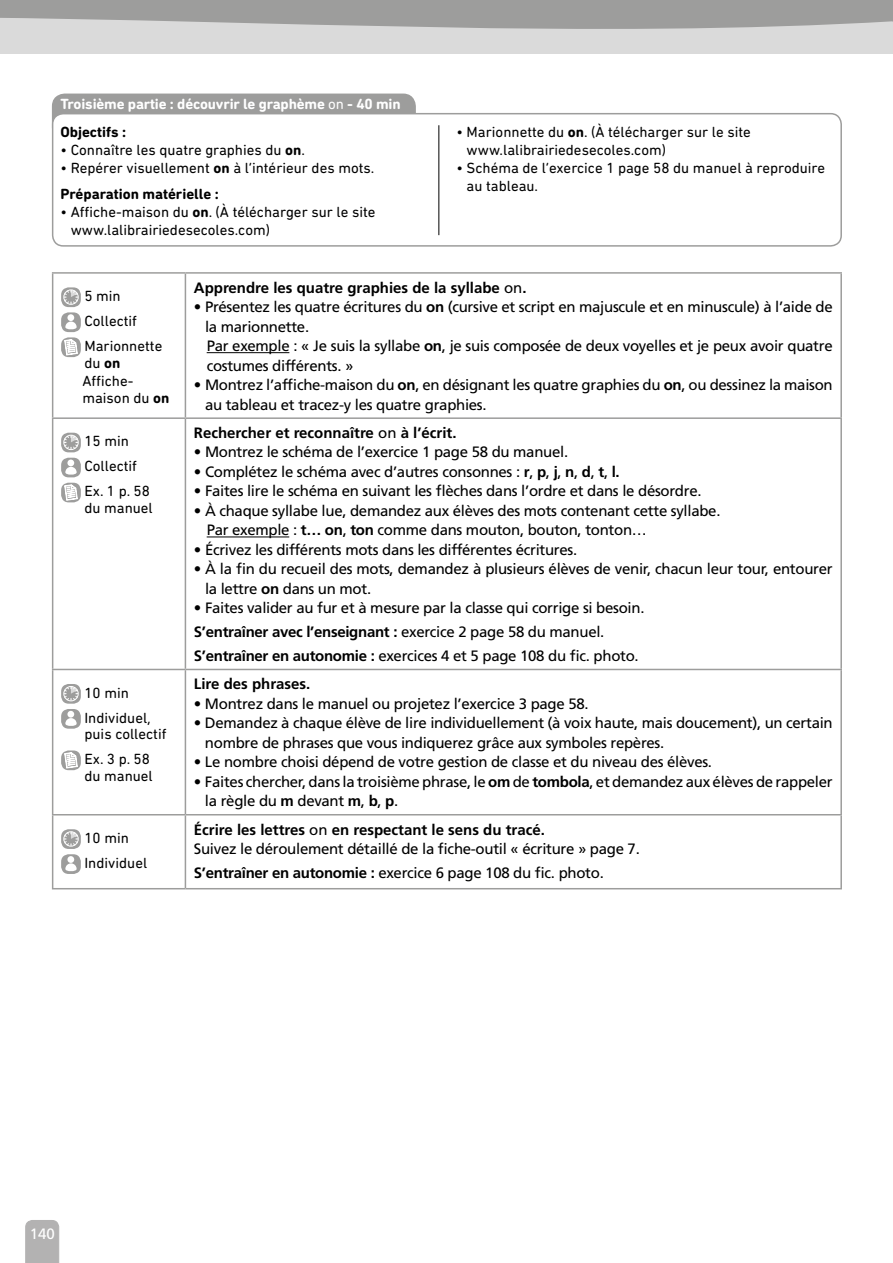
<style>
.page{position:relative;width:893px;height:1263px;background:#fff}
.page>*{position:absolute;margin:0;border:0;box-sizing:border-box;transform-origin:0 0}
.t1{font:15px/19.5px "Frutiger LT Std";letter-spacing:-.02em;color:#000}
.t2{font:15px/25px "DIN Next Rounded LT Pro";color:#000}
.t3{font:700 15px "Frutiger LT Std";color:#000}
.t4{font:700 15px "DIN Next Rounded LT Pro";letter-spacing:-.01em;color:#fff}
.t5{font:700 15px "DIN Next Rounded LT Pro";color:#000}
.t6{font:15px "Frutiger LT Std";color:#fff}
.s1{font-weight:400}
.s2{font-weight:700}
</style>
<div class="page">
<div style="left:0;top:6px;width:893px;height:48px;background:#dadada"></div>
<svg style="left:25px;top:1220px;width:34px;height:43px"></svg>
<svg style="left:0;top:13px;width:893px;height:16px"></svg>
<div style="left:0;top:0;width:893px;height:13px;background:#9d9d9c"></div>
<svg style="left:53px;top:274px;width:787px;height:614px"></svg>
<hr style="left:52px;top:272px;width:133px;height:2px;background:#9d9d9c">
<hr style="left:52px;top:274px;width:1px;height:143px;background:#9d9d9c">
<hr style="left:185px;top:272px;width:657px;height:2px;background:#9d9d9c">
<hr style="left:185px;top:274px;width:1px;height:143px;background:#9d9d9c">
<hr style="left:840px;top:274px;width:2px;height:143px;background:#9d9d9c">
<hr style="left:52px;top:417px;width:133px;height:2px;background:#9d9d9c">
<hr style="left:52px;top:419px;width:1px;height:250px;background:#9d9d9c">
<hr style="left:185px;top:417px;width:657px;height:2px;background:#9d9d9c">
<hr style="left:185px;top:419px;width:1px;height:250px;background:#9d9d9c">
<hr style="left:840px;top:419px;width:2px;height:250px;background:#9d9d9c">
<hr style="left:52px;top:669px;width:133px;height:1px;background:#9d9d9c">
<hr style="left:185px;top:669px;width:657px;height:1px;background:#9d9d9c">
<hr style="left:52px;top:670px;width:1px;height:144px;background:#9d9d9c">
<hr style="left:185px;top:670px;width:1px;height:144px;background:#9d9d9c">
<hr style="left:840px;top:670px;width:2px;height:144px;background:#9d9d9c">
<hr style="left:52px;top:814px;width:133px;height:1px;background:#9d9d9c">
<hr style="left:52px;top:815px;width:1px;height:73px;background:#9d9d9c">
<hr style="left:185px;top:814px;width:657px;height:1px;background:#9d9d9c">
<hr style="left:185px;top:815px;width:1px;height:73px;background:#9d9d9c">
<hr style="left:840px;top:815px;width:2px;height:73px;background:#9d9d9c">
<hr style="left:52px;top:888px;width:133px;height:1px;background:#9d9d9c">
<hr style="left:185px;top:888px;width:657px;height:1px;background:#9d9d9c">
<div style="left:61px;top:287px;width:20px;height:20px;background:#9d9d9c;border-radius:8px"></div>
<div style="left:63px;top:289px;width:16px;height:16px;border:1px solid #fff;border-radius:50%"></div>
<svg style="left:64px;top:290px;width:14px;height:14px"></svg>
<div style="left:61px;top:312px;width:20px;height:20px;background:#9d9d9c;border-radius:8px"></div>
<div style="left:67px;top:314px;width:7px;height:7px;background:#fff;border-radius:50%"></div>
<svg style="left:65px;top:321px;width:12px;height:9px"></svg>
<div style="left:61px;top:337px;width:20px;height:20px;background:#9d9d9c;border-radius:8px"></div>
<svg style="left:64px;top:339px;width:14px;height:17px"></svg>
<hr style="left:207px;top:352px;width:82px;height:1px;background:#000">
<div style="left:61px;top:433px;width:20px;height:19px;background:#9d9d9c;border-radius:8px"></div>
<div style="left:63px;top:435px;width:16px;height:15px;border:1px solid #fff;border-radius:50%"></div>
<svg style="left:64px;top:435px;width:14px;height:14px"></svg>
<div style="left:61px;top:458px;width:20px;height:19px;background:#9d9d9c;border-radius:8px"></div>
<div style="left:67px;top:459px;width:7px;height:7px;background:#fff;border-radius:50%"></div>
<svg style="left:65px;top:467px;width:12px;height:8px"></svg>
<div style="left:61px;top:483px;width:20px;height:19px;background:#9d9d9c;border-radius:8px"></div>
<svg style="left:64px;top:484px;width:14px;height:17px"></svg>
<hr style="left:207px;top:537px;width:82px;height:1px;background:#000">
<svg style="left:61px;top:684px;width:20px;height:20px"></svg>
<div style="left:63px;top:686px;width:16px;height:15px;border:1px solid #fff;border-radius:50%"></div>
<svg style="left:64px;top:686px;width:14px;height:15px"></svg>
<div style="left:61px;top:709px;width:20px;height:20px;background:#9d9d9c;border-radius:8px"></div>
<div style="left:67px;top:711px;width:7px;height:7px;background:#fff;border-radius:50%"></div>
<svg style="left:65px;top:718px;width:12px;height:8px"></svg>
<div style="left:61px;top:750px;width:20px;height:20px;background:#9d9d9c;border-radius:8px"></div>
<svg style="left:64px;top:752px;width:14px;height:17px"></svg>
<div style="left:61px;top:829px;width:20px;height:20px;background:#9d9d9c;border-radius:8px"></div>
<div style="left:63px;top:831px;width:16px;height:16px;border:1px solid #fff;border-radius:50%"></div>
<svg style="left:64px;top:832px;width:14px;height:14px"></svg>
<div style="left:61px;top:854px;width:20px;height:20px;background:#9d9d9c;border-radius:8px"></div>
<div style="left:67px;top:856px;width:7px;height:7px;background:#fff;border-radius:50%"></div>
<svg style="left:65px;top:863px;width:12px;height:9px"></svg>
<div style="left:52px;top:94px;width:364px;height:46px;background:#9d9d9c;border-radius:13px"></div>
<div style="left:53px;top:114px;width:788px;height:132px;background:#fff;border-radius:11px"></div>
<div style="left:52px;top:113px;width:790px;height:134px;border:2px solid #9d9d9c;border-radius:11px"></div>
<hr style="left:438px;top:125px;width:1px;height:110px;background:#000">
<p class="t4" style="left:60px;top:95px;width:342px">Troisième partie : découvrir le graphème <span class="s1">on</span> - 40 min</p>
<p class="t5" style="left:60px;top:123px;width:67px">Objectifs :</p>
<p class="t2" style="left:60px;top:137px;width:246px">• Connaître les quatre graphies du <span class="s2">on</span>.</p>
<p class="t2" style="left:60px;top:154px;width:316px;line-height:26.5px">• Repérer visuellement <span class="s2">on</span> à l’intérieur des mots.<br><span class="s2">Préparation matérielle :</span></p>
<p class="t2" style="left:71px;top:203px;width:306px;line-height:18px;text-indent:-10px">• Affiche-maison du <span class="s2">on</span>. (À télécharger sur le site www.lalibrairiedesecoles.com)</p>
<p class="t2" style="left:467px;top:122px;width:286px;line-height:18px;text-indent:-10px">• Marionnette du <span class="s2">on</span>. (À télécharger sur le site www.lalibrairiedesecoles.com)</p>
<p class="t2" style="left:467px;top:158px;width:360px;line-height:18px;text-indent:-10px">• Schéma de l’exercice 1 page 58 du manuel à reproduire au tableau.</p>
<p class="t2" style="left:84px;top:283px;width:79px">5 min<br>Collectif<br>Marionnette</p>
<p class="t2" style="left:82px;top:353px;width:53px;line-height:18.6px">du <span class="s2">on<br></span>Affiche-</p>
<p class="t2" style="left:82px;top:385px;width:89px">maison du <span class="s2">on</span></p>
<p class="t2" style="left:84px;top:429px;width:67px">15 min<br>Collectif<br>Ex. 1 p. 58</p>
<p class="t2" style="left:84px;top:495px;width:70px">du manuel</p>
<p class="t2" style="left:84px;top:680px;width:68px">10 min<br>Individuel,</p>
<p class="t2" style="left:84px;top:721px;width:84px">puis collectif<br>Ex. 3 p. 58</p>
<p class="t2" style="left:84px;top:763px;width:70px">du manuel</p>
<p class="t3" style="left:194px;top:279px;width:334px">Apprendre les quatre graphies de la syllabe <span class="s1">on</span>.</p>
<p class="t1" style="left:205px;top:297px;width:629px;text-indent:-11px">• Présentez les quatre écritures du <span class="s2">on</span> (cursive et script en majuscule et en minuscule) à l’aide de la marionnette.<br>Par exemple : « Je suis la syllabe <span class="s2">on</span>, je suis composée de deux voyelles et je peux avoir quatre costumes différents. »</p>
<p class="t1" style="left:205px;top:375px;width:629px;text-indent:-11px">• Montrez l’affiche-maison du <span class="s2">on</span>, en désignant les quatre graphies du <span class="s2">on</span>, ou dessinez la maison au tableau et tracez-y les quatre graphies.</p>
<p class="t3" style="left:194px;top:424px;width:264px">Rechercher et reconnaître <span class="s1">on</span> à l’écrit.</p>
<p class="t1" style="left:194px;top:443px;width:376px">• Montrez le schéma de l’exercice 1 page 58 du manuel.</p>
<p class="t1" style="left:194px;top:462px;width:427px">• Complétez le schéma avec d’autres consonnes : <span class="s2">r</span>, <span class="s2">p</span>, <span class="s2">j</span>, <span class="s2">n</span>, <span class="s2">d</span>, <span class="s2">t</span>, <span class="s2">l.</span></p>
<p class="t1" style="left:194px;top:482px;width:509px">• Faites lire le schéma en suivant les flèches dans l’ordre et dans le désordre.</p>
<p class="t1" style="left:207px;top:501px;width:515px;text-indent:-13px">• À chaque syllabe lue, demandez aux élèves des mots contenant cette syllabe.<br>Par exemple : <span class="s2">t… on</span>, <span class="s2">ton</span> comme dans mouton, bouton, tonton…</p>
<p class="t1" style="left:194px;top:540px;width:385px">• Écrivez les différents mots dans les différentes écritures.</p>
<p class="t1" style="left:205px;top:560px;width:629px;text-indent:-11px">• À la fin du recueil des mots, demandez à plusieurs élèves de venir, chacun leur tour, entourer la lettre <span class="s2">on</span> dans un mot.</p>
<p class="t1" style="left:194px;top:596px;width:452px;line-height:23.7px">• Faites valider au fur et à mesure par la classe qui corrige si besoin.<br><span class="s2">S’entraîner avec l’enseignant :</span> exercice 2 page 58 du manuel.<br><span class="s2">S’entraîner en autonomie :</span> exercices 4 et 5 page 108 du fic. photo.</p>
<p class="t3" style="left:194px;top:675px;width:118px">Lire des phrases.</p>
<p class="t1" style="left:194px;top:694px;width:396px">• Montrez dans le manuel ou projetez l’exercice 3 page 58.</p>
<p class="t1" style="left:205px;top:713px;width:629px;text-indent:-11px">• Demandez à chaque élève de lire individuellement (à voix haute, mais doucement), un certain nombre de phrases que vous indiquerez grâce aux symboles repères.</p>
<p class="t1" style="left:194px;top:752px;width:520px">• Le nombre choisi dépend de votre gestion de classe et du niveau des élèves.</p>
<p class="t1" style="left:205px;top:772px;width:629px;text-indent:-11px">• Faites chercher, dans la troisième phrase, le <span class="s2">om</span> de <span class="s2">tombola</span>, et demandez aux élèves de rappeler la règle du <span class="s2">m</span> devant <span class="s2">m</span>, <span class="s2">b</span>, <span class="s2">p</span>.</p>
<p class="t2" style="left:84px;top:825px;width:64px">10 min<br>Individuel</p>
<p class="t1" style="left:194px;top:820px;width:447px"><span class="s2">Écrire les lettres</span> on <span class="s2">en respectant le sens du tracé.<br></span>Suivez le déroulement détaillé de la fiche-outil « écriture » page 7.</p>
<p class="t1" style="left:194px;top:863px;width:411px"><span class="s2">S’entraîner en autonomie :</span> exercice 6 page 108 du fic. photo.</p>
<p class="t6" style="left:30px;top:1224px;width:27px">140</p>
</div>
